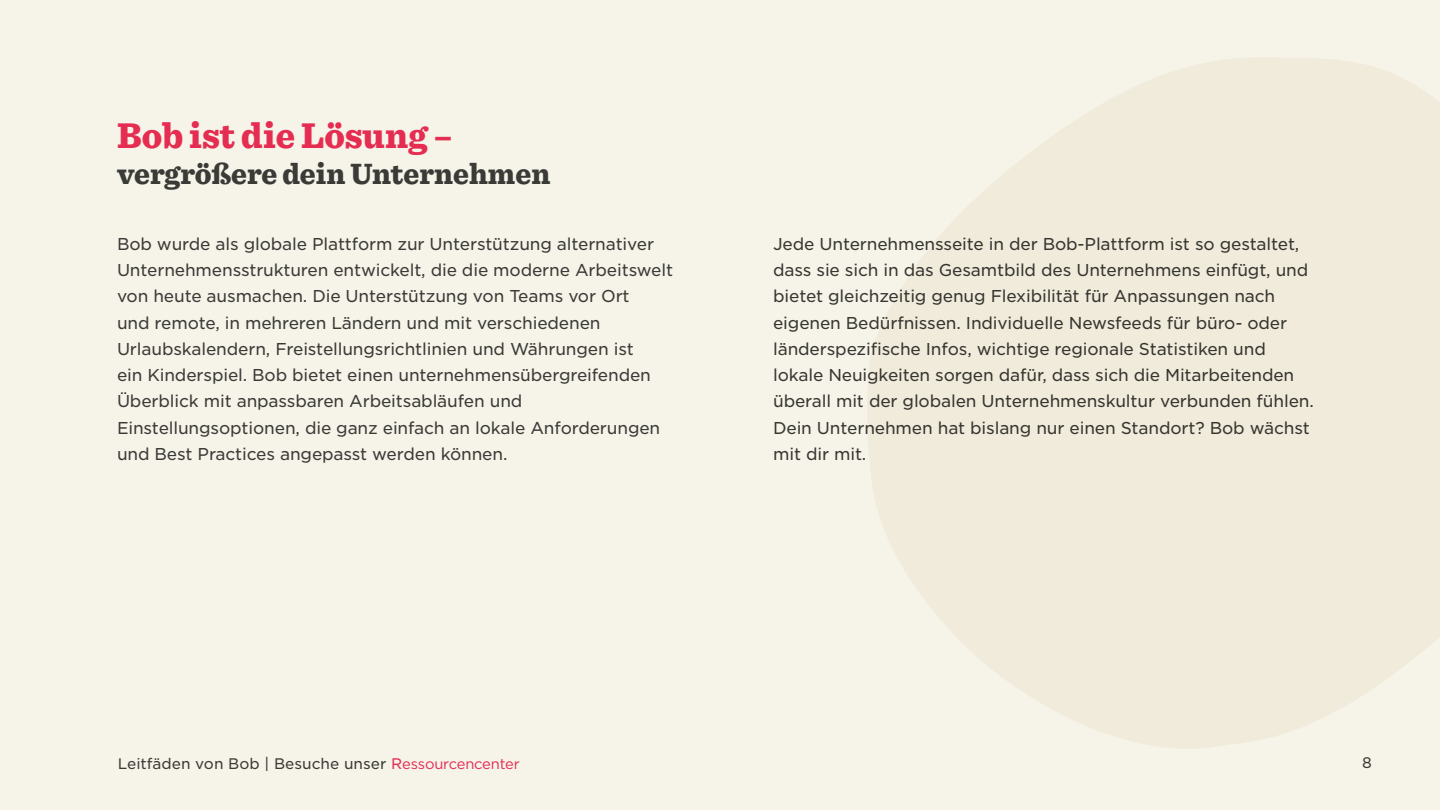
<style>
.page{position:relative;width:1440px;height:810px;background:#f6f3e8}
.page>*{position:absolute;margin:0;border:0;box-sizing:border-box;transform-origin:0 0}
.t1{font:900 37.5px "Sentinel";color:#e52c51;scale:.95 1}
.t2{font:900 30.75px "Sentinel";color:#3a3a37;scale:.95 1}
.t3{font:16.5px/26.2px "Gotham S Sm";letter-spacing:-.01em;color:#3a3a37}
.t4{font:14.7px "Gotham S Sm";color:#3a3a37}
.s1{color:#e32b52}
.s2{font-family:"Gotham HTF";color:#e32b52}
</style>
<div class="page">
<svg style="left:867px;top:58px;width:573px;height:691px;fill:#f0ebdb"></svg>
<h1 class="t1" style="left:117px;top:112px;width:355px">Bob ist die Lösung –</h1>
<h2 class="t2" style="left:117px;top:155px;width:458px">vergrößere dein Unternehmen</h2>
<p class="t3" style="left:117px;top:230px;width:558px">Bob wurde als globale Plattform zur Unterstützung alternativer Unternehmensstrukturen entwickelt, die die moderne Arbeitswelt von heute ausmachen. Die Unterstützung von Teams vor Ort<br>und remote in, mehreren Ländern und mit verschiedenen Urlaubskalendern, Freistellungsrichtlinien und Währungen ist<br>ein Kinderspiel. Bob bietet einen unternehmensübergreifenden Überblick mit anpassbaren Arbeitsabläufen und Einstellungsoptionen, die ganz einfach an lokale Anforderungen und Best Practices angepasst werden können.</p>
<p class="t3" style="left:773px;top:230px;width:542px">Jede Unternehmensseite in der Bob-Plattform ist so gestaltet, dass sie sich in das Gesamtbild des Unternehmens einfügt, und bietet gleichzeitig genug Flexibilität für Anpassungen nach eigenen Bedürfnissen. Individuelle Newsfeeds für büro- oder länderspezifische Infos, wichtige regionale Statistiken und lokale Neuigkeiten sorgen dafür, dass sich die Mitarbeitenden überall mit der globalen Unternehmenskultur verbunden fühlen.<br>Dein Unternehmen hat bislang nur einen Standort? Bob wächst mit dir mit.</p>
<p class="t4" style="left:118px;top:753px;width:404px">Leitfäden von Bob | Besuche unser <span class="s1">R</span><span class="s2">essourcencenter</span></p>
<p class="t4" style="left:1362px;top:753px;width:11px">8</p>
</div>
